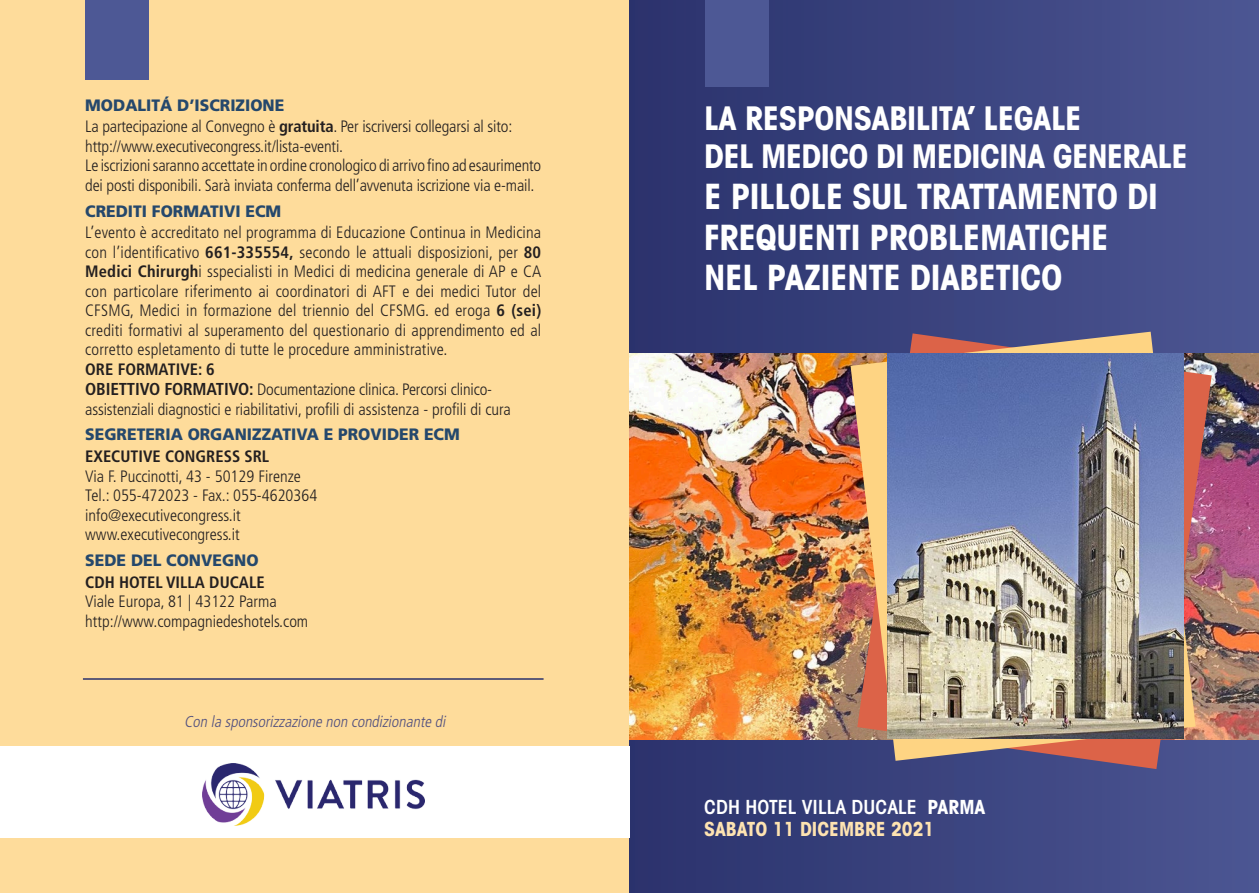
<style>
.page{position:relative;width:1259px;height:893px;background:#fff}
.page>*{position:absolute;margin:0;border:0;box-sizing:border-box;transform-origin:0 0}
.TITOLO_SEZIONE{font:700 condensed 34.95px/41px "Avant Garde";letter-spacing:-.01em;color:#fff}
.TITOLO_SEZIONE-2{font:700 condensed 32.7px/38.2px "Avant Garde";letter-spacing:-.02em;color:#fff}
.TITOLO_SEZIONE-3{font:600 condensed 19.5px "Avant Garde";color:#fff}
.TITOLO_SEZIONE-4{font:700 condensed 19.5px "Avant Garde";color:#fee3b1}
.TESTO_PROGRAMMA{font:300 condensed 16.5px/19.5px "Frutiger";letter-spacing:-.01em;color:#231f20}
.TITOLI_RETRO{font:900 16.5px "Frutiger";color:#25486c;scale:.95 1}
.TESTO_PROGRAMMA-2{font:700 condensed 16.5px "Frutiger";color:#231f20}
.TESTO_PROGRAMMA-3{font:italic 300 condensed 15.75px "Frutiger";color:#504f7f}
.s1{font-weight:700}
.s2{font-weight:700;font-size:17.25px}
</style>
<div class="page">
<div style="left:0;top:0;width:629px;height:893px;background:#fedc9b"></div>
<hr style="left:83px;top:678px;width:460px;height:2px;background:#2a326c">
<div style="left:629px;top:0;width:630px;height:893px;background:linear-gradient(to right,#2a326c,#4c5692)"></div>
<div style="left:0;top:746px;width:629px;height:92px;background:#fff"></div>
<img style="left:203px;top:763px;width:221px;height:62px">
<img style="left:629px;top:354px;width:630px;height:385px">
<img style="left:857px;top:333px;width:354px;height:436px">
<img style="left:850px;top:332px;width:345px;height:429px">
<img style="left:887px;top:354px;width:296px;height:385px">
<div style="left:705px;top:0;width:64px;height:86px;background:#4d5895"></div>
<div style="left:85px;top:0;width:64px;height:79px;background:#4d5895"></div>
<p class="TITOLI_RETRO" style="left:85px;top:95px;width:211px">MODALITÁ D’ISCRIZIONE</p>
<p class="TESTO_PROGRAMMA" style="left:85px;top:117px;width:428px">La partecipazione al Convegno è <span class="s1">gratuita</span>. Per iscriversi collegarsi al sito:</p>
<p class="TESTO_PROGRAMMA" style="left:85px;top:137px;width:259px">http://www.executivecongress.it/lista-eventi.</p>
<p class="TESTO_PROGRAMMA" style="left:85px;top:156px;width:457px">Le iscrizioni saranno accettate in ordine cronologico di arrivo fino ad esaurimento dei posti disponibili. Sarà inviata conferma dell’avvenuta iscrizione via e-mail.</p>
<p class="TITOLI_RETRO" style="left:85px;top:201px;width:208px">CREDITI FORMATIVI ECM</p>
<p class="TESTO_PROGRAMMA" style="left:85px;top:223px;width:457px;text-align:justify">L’evento è accreditato nel programma di Educazione Continua in Medicina con l’identificativo <span class="s1">661-335554,</span> secondo le attuali disposizioni, per <span class="s1">80<br>Medici Chirurgh</span>i sspecialisti in Medici di medicina generale di AP e CA con particolare riferimento ai coordinatori di AFT e dei medici Tutor del CFSMG, Medici in formazione del triennio del CFSMG. ed eroga <span class="s1">6 (sei) </span>crediti formativi al superamento del questionario di apprendimento ed al corretto espletamento di tutte le procedure amministrative.</p>
<p class="TESTO_PROGRAMMA-2" style="left:85px;top:359px;width:131px">ORE FORMATIVE: 6</p>
<p class="TESTO_PROGRAMMA" style="left:85px;top:380px;width:427px"><span class="s2">OBIETTIVO FORMATIVO:</span> Documentazione clinica. Percorsi clinico&shy;assistenziali diagnostici e riabilitativi, profili di assistenza - profili di cura</p>
<p class="TITOLI_RETRO" style="left:85px;top:425px;width:396px">SEGRETERIA ORGANIZZATIVA E PROVIDER ECM</p>
<p class="TESTO_PROGRAMMA-2" style="left:85px;top:447px;width:185px">EXECUTIVE CONGRESS SRL</p>
<p class="TESTO_PROGRAMMA" style="left:85px;top:466px;width:217px">Via F. Puccinotti, 43 - 50129 Firenze</p>
<p class="TESTO_PROGRAMMA" style="left:85px;top:486px;width:233px">Tel.: 055-472023 - Fax.: 055-4620364</p>
<p class="TESTO_PROGRAMMA" style="left:85px;top:505px;width:157px">info@executivecongress.it</p>
<p class="TESTO_PROGRAMMA" style="left:85px;top:525px;width:156px">www.executivecongress.it</p>
<p class="TITOLI_RETRO" style="left:85px;top:550px;width:184px">SEDE DEL CONVEGNO</p>
<p class="TESTO_PROGRAMMA-2" style="left:85px;top:572px;width:181px">CDH HOTEL VILLA DUCALE</p>
<p class="TESTO_PROGRAMMA" style="left:85px;top:592px;width:193px">Viale Europa, 81 | 43122 Parma</p>
<p class="TESTO_PROGRAMMA" style="left:85px;top:611px;width:224px">http://www.compagniedeshotels.com</p>
<p class="TESTO_PROGRAMMA-3" style="left:184px;top:713px;width:266px">Con la sponsorizzazione non condizionante di</p>
<p class="TITOLO_SEZIONE-2" style="left:704px;top:98px;width:485px">LA RESPONSABILITA’ LEGALE<br>DEL MEDICO DI MEDICINA GENERALE</p>
<p class="TITOLO_SEZIONE" style="left:704px;top:175px;width:455px">E PILLOLE SUL TRATTAMENTO DI<br>FREQUENTI PROBLEMATICHE</p>
<p class="TITOLO_SEZIONE" style="left:704px;top:257px;width:360px">NEL PAZIENTE DIABETICO</p>
<p class="TITOLO_SEZIONE-3" style="left:704px;top:795px;width:282px">CDH HOTEL VILLA DUCALE <span class="s1">PARMA</span></p>
<p class="TITOLO_SEZIONE-4" style="left:704px;top:817px;width:232px">SABATO 11 DICEMBRE 2021</p>
</div>
